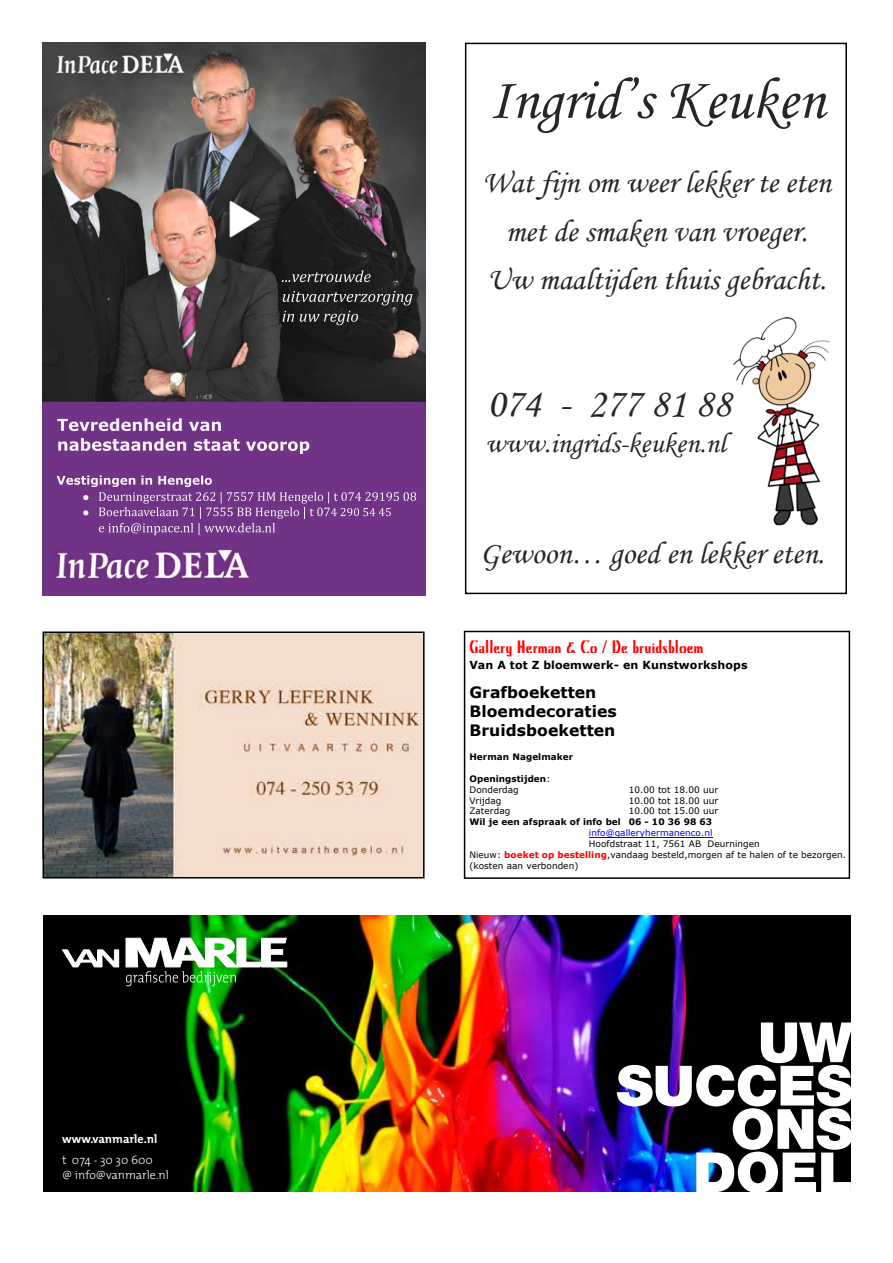
<style>
.page{position:relative;width:893px;height:1263px;background:#fff}
.page>*{position:absolute;margin:0;border:0;box-sizing:border-box;transform-origin:0 0}
.t1{font:58.95px "Monotype Corsiva";color:#262626}
.t2{font:40.5px "Monotype Corsiva";color:#262626}
.t3{font:31.5px/48.4px "Monotype Corsiva";color:#262626;text-align:center}
.t4{font:28.8px "Monotype Corsiva";color:#262626}
.t5{font:17.85px "Kino";letter-spacing:.005em;color:#f00}
.t6{font:700 15.6px/19.2px "Verdana";letter-spacing:.005em;color:#000}
.t7{font:300 12px/14.4px "The Mix";color:#fff}
.t8{font:700 12px "The Mix";color:#fff}
.t9{font:700 11.1px "Verdana";letter-spacing:.01em;color:#000}
.t10{font:8.85px/10.9px "Verdana";letter-spacing:.005em;color:#000}
.t11{font:700 8.85px/10.8px "Verdana";letter-spacing:.005em;color:#000}
.t12{font:8.85px "Verdana";letter-spacing:.005em;color:#00f}
.s1{font-weight:400}
.s2{font-weight:700;color:#f00}
</style>
<div class="page">
<img style="left:733px;top:317px;width:97px;height:209px">
<div style="left:465px;top:43px;width:382px;height:551px;border:2px solid #000"></div>
<img style="left:46px;top:634px;width:376px;height:241px">
<div style="left:43px;top:631px;width:382px;height:247px;border:2px solid #000"></div>
<img style="left:43px;top:43px;width:383px;height:552px">
<img style="left:57px;top:475px;width:155px;height:12px">
<img style="left:203px;top:492px;width:43px;height:11px">
<img style="left:314px;top:492px;width:102px;height:11px">
<img style="left:156px;top:507px;width:136px;height:12px">
<svg style="left:304px;top:507px;width:1px;height:12px"></svg>
<img style="left:317px;top:507px;width:74px;height:9px">
<img style="left:83px;top:526px;width:21px;height:6px">
<img style="left:120px;top:523px;width:155px;height:9px">
<img style="left:57px;top:418px;width:125px;height:13px">
<img style="left:81px;top:438px;width:217px;height:13px">
<svg style="left:282px;top:280px;width:8px;height:2px"></svg>
<img style="left:314px;top:270px;width:57px;height:12px">
<img style="left:293px;top:291px;width:119px;height:14px">
<img style="left:284px;top:311px;width:74px;height:14px">
<hr style="left:589px;top:838px;width:123px;height:1px;background:#00f">
<div style="left:464px;top:631px;width:386px;height:248px;border:2px solid #000"></div>
<img style="left:43px;top:915px;width:808px;height:277px">
<svg style="left:61px;top:937px;width:226px;height:49px"></svg>
<svg style="left:617px;top:1022px;width:234px;height:170px"></svg>
<h3 class="t8" style="left:62px;top:1129px;width:97px">www.vanmarle.nl</h3>
<h3 class="t7" style="left:62px;top:1152px;width:108px">t 074 - 30 30 600<br>@ info@vanmarle.nl</h3>
<h1 class="t1" style="left:489px;top:64px;width:338px">Ingrid’s Keuken</h1>
<h3 class="t3" style="left:483px;top:159px;width:350px">Wat fijn om weer lekker te eten met de smaken van vroeger.<br>Uw maaltijden thuis gebracht.</h3>
<h2 class="t2" style="left:487px;top:379px;width:245px">074 - 277 81 88</h2>
<h3 class="t4" style="left:485px;top:426px;width:242px">www.ingrids-keuken.nl</h3>
<h3 class="t3" style="left:480px;top:529px;width:346px">Gewoon… goed en lekker eten.</h3>
<h3 class="t5" style="left:469px;top:637px;width:236px">Gallery Herman &amp; Co / De bruidsbloem</h3>
<p class="t9" style="left:469px;top:657px;width:280px">Van A tot Z bloemwerk- en Kunstworkshops</p>
<h3 class="t6" style="left:469px;top:682px;width:149px">Grafboeketten<br>Bloemdecoraties<br>Bruidsboeketten</h3>
<p class="t11" style="left:469px;top:751px;width:105px">Herman Nagelmaker</p>
<p class="t11" style="left:469px;top:773px;width:82px">Openingstijden<span class="s1">:<br>Donderdag</span></p>
<p class="t10" style="left:629px;top:784px;width:91px">10.00 tot 18.00 uur</p>
<p class="t10" style="left:469px;top:795px;width:34px">Vrijdag</p>
<p class="t10" style="left:629px;top:795px;width:91px">10.00 tot 18.00 uur</p>
<p class="t10" style="left:469px;top:806px;width:42px">Zaterdag</p>
<p class="t10" style="left:629px;top:806px;width:91px">10.00 tot 15.00 uur</p>
<p class="t11" style="left:469px;top:817px;width:244px">Wil je een afspraak of info bel 06 - 10 36 98 63</p>
<p class="t12" style="left:589px;top:827px;width:125px">info@galleryhermanenco.nl</p>
<p class="t10" style="left:469px;top:838px;width:378px;text-indent:119px">Hoofdstraat 11, 7561 AB Deurningen<br>Nieuw: <span class="s2">boeket op bestelling</span>,vandaag besteld,morgen af te halen of te bezorgen. (kosten aan verbonden)</p>
</div>
